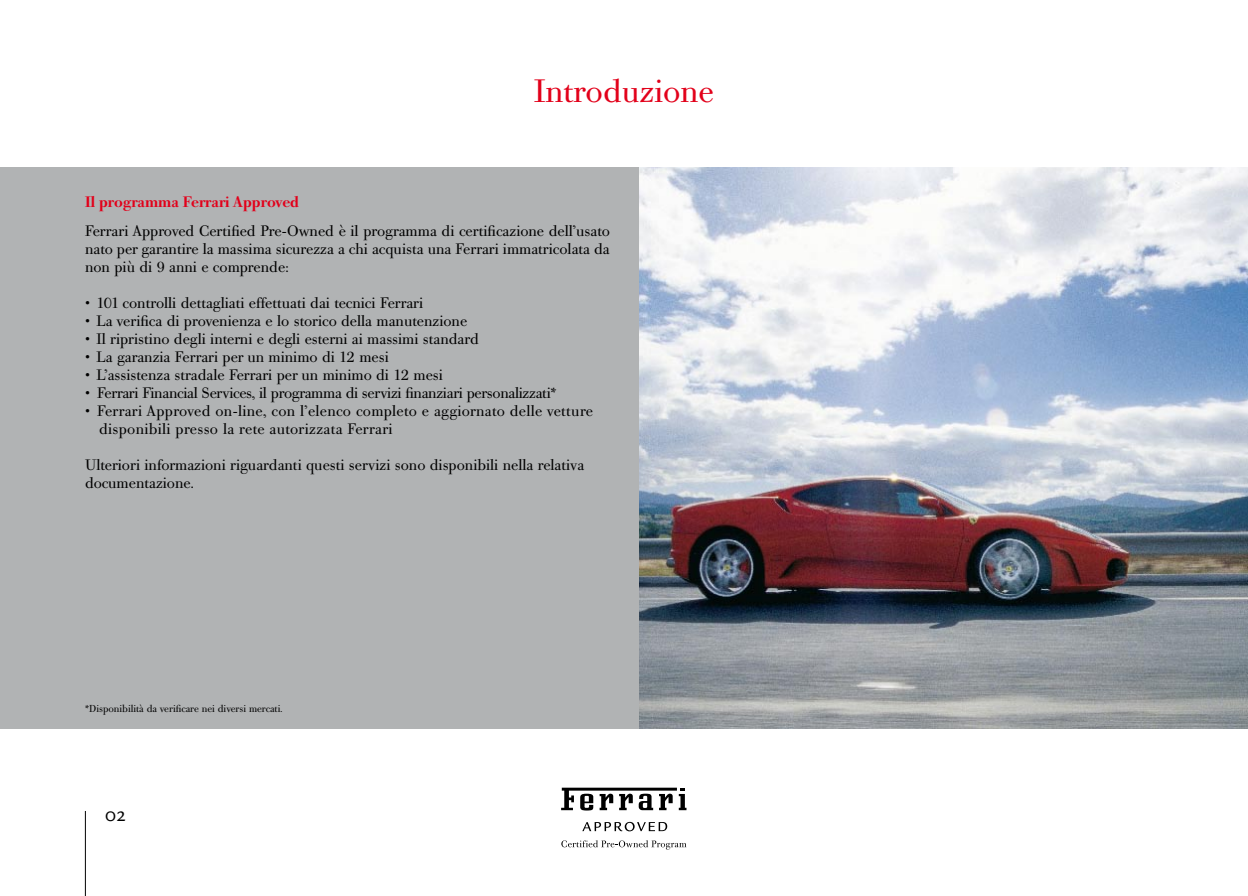
<style>
.page{position:relative;width:1248px;height:896px;background:#fff}
.page>*{position:absolute;margin:0;border:0;box-sizing:border-box;transform-origin:0 0}
.t1{font:32px "Bodoni Old Face BQ";color:#e2001a}
.t2{font:20px "Legacy Sans EFOP Book SC";color:#000}
.t3{font:15px/18px "Bodoni Old Face BQ";color:#000;text-align:justify}
.t4{font:15px/18px "Bodoni Old Face BQ";letter-spacing:.02em;color:#000}
.t5{font:15px "Bodoni Old Face BQ";letter-spacing:-.02em;color:#000}
.t6{font:500 15px "Bodoni Old Face BQ";color:#e2001a}
.t7{font:10px "Bodoni Old Face BQ";color:#000}
</style>
<div class="page">
<img style="left:638px;top:167px;width:609px;height:562px">
<hr style="left:85px;top:811px;width:1px;height:85px;background:#000">
<div style="left:0;top:167px;width:638px;height:562px;background:#b1b3b4"></div>
<svg style="left:582px;top:822px;width:85px;height:9px"></svg>
<svg style="left:561px;top:840px;width:125px;height:9px"></svg>
<svg style="left:561px;top:787px;width:125px;height:23px"></svg>
<h1 class="t1" style="left:534px;top:71px;width:181px">Introduzione</h1>
<p class="t6" style="left:85px;top:193px;width:215px">Il programma Ferrari Approved</p>
<p class="t3" style="left:85px;top:222px;width:526px">Ferrari Approved Certified Pre-Owned è il programma di certificazione dell’usato nato per garantire la massima sicurezza a chi acquista una Ferrari immatricolata da non più di 9 anni e comprende:</p>
<p class="t3" style="left:85px;top:294px;width:340px">• 101 controlli dettagliati effettuati dai tecnici Ferrari</p>
<p class="t3" style="left:85px;top:312px;width:383px">• La verifica di provenienza e lo storico della manutenzione</p>
<p class="t3" style="left:85px;top:330px;width:395px">• Il ripristino degli interni e degli esterni ai massimi standard</p>
<p class="t3" style="left:85px;top:348px;width:305px">• La garanzia Ferrari per un minimo di 12 mesi</p>
<p class="t3" style="left:85px;top:366px;width:359px">• L’assistenza stradale Ferrari per un minimo di 12 mesi</p>
<p class="t5" style="left:85px;top:384px;width:473px">• Ferrari Financial Services, il programma di servizi finanziari personalizzati*</p>
<p class="t4" style="left:99px;top:402px;width:495px;text-indent:-14px">• Ferrari Approved on-line, con l’elenco completo e aggiornato delle vetture disponibili presso la rete autorizzata Ferrari</p>
<p class="t3" style="left:85px;top:456px;width:500px">Ulteriori informazioni riguardanti questi servizi sono disponibili nella relativa documentazione.</p>
<p class="t7" style="left:85px;top:703px;width:199px">*Disponibilità da verificare nei diversi mercati.</p>
<h2 class="t2" style="left:105px;top:802px;width:23px">02</h2>
</div>
